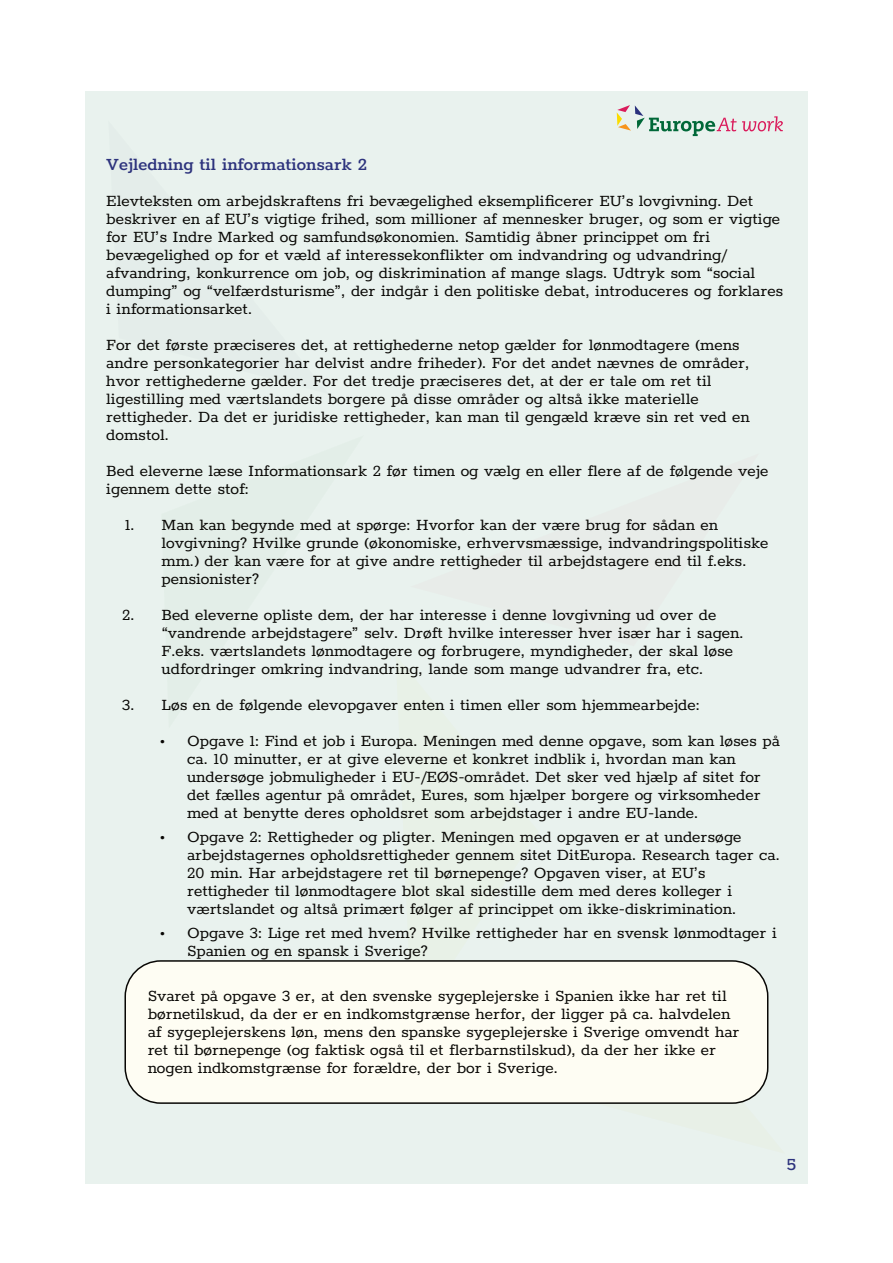
<style>
.page{position:relative;width:893px;height:1263px;background:#fff}
.page>*{position:absolute;margin:0;border:0;box-sizing:border-box;transform-origin:0 0}
.t1{font:600 19.5px "Rokkitt";color:#2d337d}
.t2{font:500 19.5px "Rokkitt";color:#2d337d}
.t3{font:18px/18px "Rokkitt";color:#080704}
</style>
<div class="page">
<div style="left:85px;top:91px;width:723px;height:1093px;background:#e9f2ee"></div>
<svg style="left:617px;top:105px;width:166px;height:31px"></svg>
<div style="left:124px;top:960px;width:644px;height:144px;background:#fefdf3;border:2px solid #080704;border-radius:36px"></div>
<p class="t1" style="left:106px;top:154px;width:262px">Vejledning til informationsark 2</p>
<p class="t3" style="left:106px;top:193px;width:679px">Elevteksten om arbejdskraftens fri bevægelighed eksemplificerer EU’s lovgivning. Det beskriver en af EU’s vigtige frihed, som millioner af mennesker bruger, og som er vigtige for EU’s Indre Marked og samfundsøkonomien. Samtidig åbner princippet om fri bevægelighed op for et væld af interessekonflikter om indvandring og udvandring/ afvandring, konkurrence om job, og diskrimination af mange slags. Udtryk som “social dumping” og “velfærdsturisme”, der indgår i den politiske debat, introduceres og forklares i informationsarket.</p>
<p class="t3" style="left:106px;top:337px;width:645px">For det første præciseres det, at rettighederne netop gælder for lønmodtagere (mens andre personkategorier har delvist andre friheder). For det andet nævnes de områder, hvor rettighederne gælder. For det tredje præciseres det, at der er tale om ret til ligestilling med værtslandets borgere på disse områder og altså ikke materielle rettigheder. Da det er juridiske rettigheder, kan man til gengæld kræve sin ret ved en domstol.</p>
<p class="t3" style="left:106px;top:463px;width:664px">Bed eleverne læse Informationsark 2 før timen og vælg en eller flere af de følgende veje igennem dette stof:</p>
<p class="t3" style="left:162px;top:517px;width:608px;text-indent:-37px">1. Man kan begynde med at spørge: Hvorfor kan der være brug for sådan en lovgivning? Hvilke grunde (økonomiske, erhvervsmæssige, indvandringspolitiske mm.) der kan være for at give andre rettigheder til arbejdstagere end til f.eks. pensionister?</p>
<p class="t3" style="left:162px;top:607px;width:584px;text-indent:-39px">2. Bed eleverne opliste dem, der har interesse i denne lovgivning ud over de “vandrende arbejdstagere” selv. Drøft hvilke interesser hver især har i sagen.<br>F.eks. værtslandets lønmodtagere og forbrugere, myndigheder, der skal løse udfordringer omkring indvandring, lande som mange udvandrer fra, etc.</p>
<p class="t3" style="left:122px;top:697px;width:580px">3. Løs en de følgende elevopgaver enten i timen eller som hjemmearbejde:</p>
<p class="t3" style="left:187px;top:733px;width:594px;text-indent:-27px">• Opgave 1: Find et job i Europa. Meningen med denne opgave, som kan løses på ca. 10 minutter, er at give eleverne et konkret indblik i, hvordan man kan undersøge jobmuligheder i EU-/EØS-området. Det sker ved hjælp af sitet for det fælles agentur på området, Eures, som hjælper borgere og virksomheder med at benytte deres opholdsret som arbejdstager i andre EU-lande.</p>
<p class="t3" style="left:187px;top:829px;width:594px;text-indent:-27px">• Opgave 2: Rettigheder og pligter. Meningen med opgaven er at undersøge arbejdstagernes opholdsrettigheder gennem sitet DitEuropa. Research tager ca.<br>20 min. Har arbejdstagere ret til børnepenge? Opgaven viser, at EU’s rettigheder til lønmodtagere blot skal sidestille dem med deres kolleger i værtslandet og altså primært følger af princippet om ikke-diskrimination.</p>
<p class="t3" style="left:187px;top:925px;width:591px;text-indent:-27px">• Opgave 3: Lige ret med hvem? Hvilke rettigheder har en svensk lønmodtager i<br>Spanien og en spansk i Sverige?</p>
<p class="t3" style="left:148px;top:988px;width:593px">Svaret på opgave 3 er, at den svenske sygeplejerske i Spanien ikke har ret til børnetilskud, da der er en indkomstgrænse herfor, der ligger på ca. halvdelen af sygeplejerskens løn, mens den spanske sygeplejerske i Sverige omvendt har ret til børnepenge (og faktisk også til et flerbarnstilskud), da der her ikke er nogen indkomstgrænse for forældre, der bor i Sverige.</p>
<p class="t2" style="left:786px;top:1154px;width:11px">5</p>
</div>
